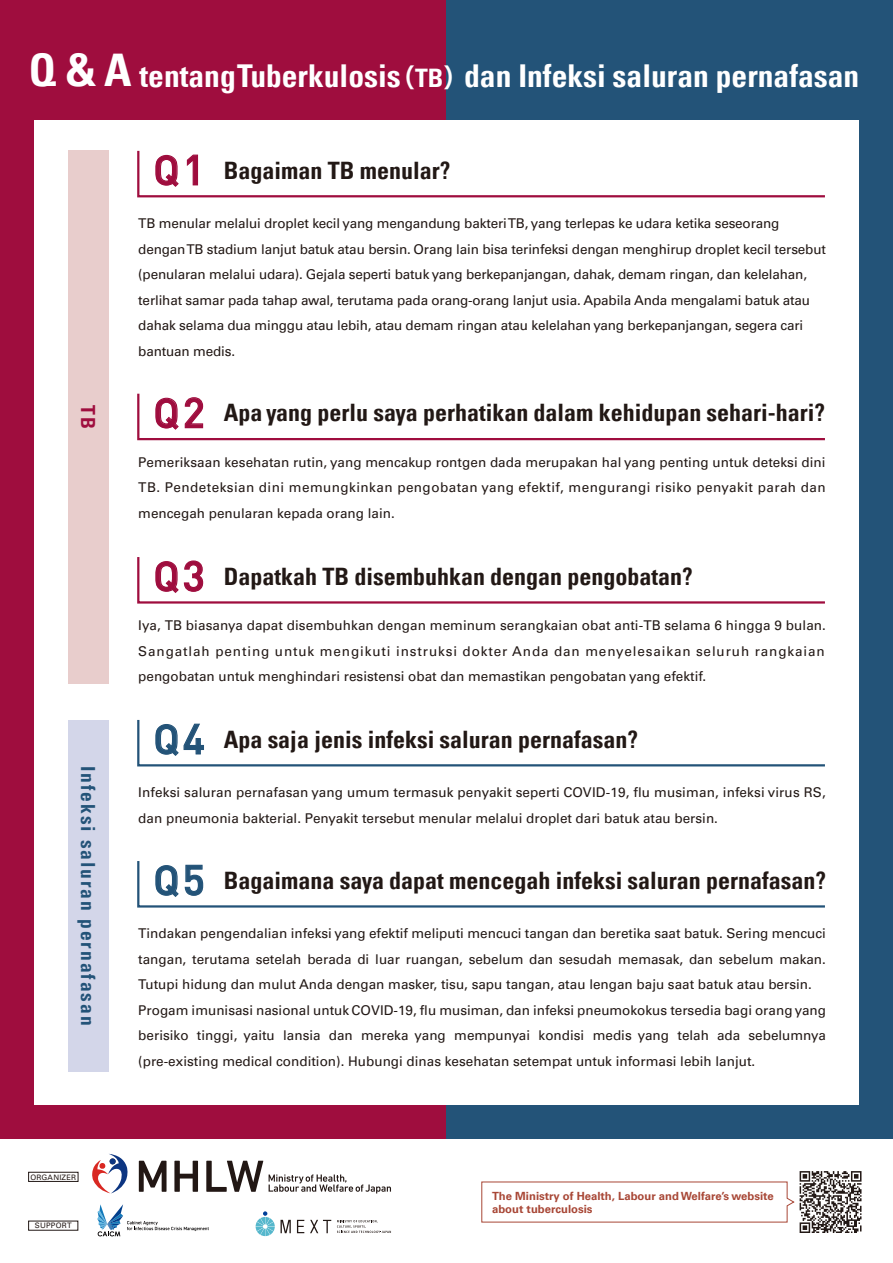
<style>
.page{position:relative;width:893px;height:1263px;background:#fff}
.page>*{position:absolute;margin:0;border:0;box-sizing:border-box;transform-origin:0 0}
.t1{font:700 condensed 31.5px "Univers";color:#fff}
.t2{font:700 condensed 24px "Univers";color:#221815}
.t3{font:700 condensed 19.5px "Univers";letter-spacing:.1em;color:#235378}
.t4{font:700 condensed 19.5px "Univers";color:#9f0d3e}
.t5{font:13.5px/25.5px "Univers";color:#221815}
.t6{font:700 11.25px/12.8px "Univers";color:#a84736}
.t7{font:7.5px "Univers";letter-spacing:.03em;color:#221815}
.s1{font-size:45px}
.s2{font-family:"Koburina Go Std W6";font-weight:400;font-stretch:normal;font-size:25.5px}
.s3{font-size:25.5px}
.s4{font-family:"DIN Pro";font-weight:500;font-stretch:normal;font-size:40.95px;color:#9f0d3e}
.s5{font-family:"DIN Pro";font-weight:500;font-stretch:normal;font-size:41.7px;color:#9f0d3e}
.s6{font-family:"DIN Pro";font-weight:500;font-stretch:normal;font-size:40.95px;color:#235378}
.s7{font-family:"DIN Pro";font-weight:500;font-stretch:normal;font-size:41.7px;color:#235378}
</style>
<div class="page">
<div style="left:0;top:0;width:893px;height:1138px;background:#9f0d3e"></div>
<div style="left:446px;top:0;width:447px;height:1138px;background:#235378"></div>
<div style="left:34px;top:120px;width:825px;height:984px;background:#fff"></div>
<svg style="left:137px;top:150px;width:688px;height:48px"></svg>
<svg style="left:137px;top:393px;width:688px;height:48px"></svg>
<svg style="left:137px;top:557px;width:688px;height:47px"></svg>
<svg style="left:137px;top:719px;width:688px;height:48px"></svg>
<svg style="left:137px;top:861px;width:688px;height:47px"></svg>
<div style="left:68px;top:151px;width:41px;height:532px;background:#e8cdcc"></div>
<div style="left:68px;top:720px;width:41px;height:351px;background:#d3d6e9"></div>
<svg style="left:481px;top:1171px;width:380px;height:62px"></svg>
<div style="left:28px;top:1172px;width:50px;height:9px;border:1px solid #221815"></div>
<svg style="left:281px;top:1220px;width:10px;height:13px"></svg>
<svg style="left:310px;top:1220px;width:21px;height:13px"></svg>
<svg style="left:297px;top:1220px;width:7px;height:13px"></svg>
<svg style="left:337px;top:1220px;width:54px;height:13px"></svg>
<svg style="left:256px;top:1211px;width:19px;height:25px"></svg>
<svg style="left:97px;top:1204px;width:112px;height:32px"></svg>
<svg style="left:92px;top:1154px;width:36px;height:39px"></svg>
<svg style="left:139px;top:1161px;width:28px;height:31px"></svg>
<svg style="left:174px;top:1161px;width:24px;height:31px"></svg>
<svg style="left:206px;top:1161px;width:57px;height:31px"></svg>
<svg style="left:269px;top:1174px;width:122px;height:19px"></svg>
<h1 class="t1" style="left:29px;top:57px;width:832px"><span class="s1">Q &amp; A</span> tentang Tuberkulosis<span class="s2">（</span><span class="s3">TB</span><span class="s2">）</span>dan Infeksi saluran pernafasan</h1>
<h3 class="t4" style="left:100px;top:405px;width:25px;rotate:90deg">TB</h3>
<h3 class="t3" style="left:100px;top:766px;width:261px;rotate:90deg">Infeksi saluran pernafasan</h3>
<p class="t7" style="left:30px;top:1172px;width:47px">ORGANIZER</p>
<p class="t7" style="left:35px;top:1221px;width:38px">SUPPORT</p>
<h2 class="t2" style="left:153px;top:155px;width:299px"><span class="s4">Q</span><span class="s5">1</span> Bagaiman TB menular?</h2>
<p class="t5" style="left:138px;top:211px;width:689px">TB menular melalui droplet kecil yang mengandung bakteri TB, yang terlepas ke udara ketika seseorang dengan TB stadium lanjut batuk atau bersin. Orang lain bisa terinfeksi dengan menghirup droplet kecil tersebut (penularan melalui udara). Gejala seperti batuk yang berkepanjangan, dahak, demam ringan, dan kelelahan, terlihat samar pada tahap awal, terutama pada orang-orang lanjut usia. Apabila Anda mengalami batuk atau dahak selama dua minggu atau lebih, atau demam ringan atau kelelahan yang berkepanjangan, segera cari bantuan medis.</p>
<h2 class="t2" style="left:153px;top:398px;width:673px"><span class="s4">Q</span><span class="s5">2</span> Apa yang perlu saya perhatikan dalam kehidupan sehari-hari?</h2>
<p class="t5" style="left:138px;top:449px;width:689px;text-align:justify">Pemeriksaan kesehatan rutin, yang mencakup rontgen dada merupakan hal yang penting untuk deteksi dini TB. Pendeteksian dini memungkinkan pengobatan yang efektif, mengurangi risiko penyakit parah dan mencegah penularan kepada orang lain.</p>
<h2 class="t2" style="left:153px;top:561px;width:541px"><span class="s4">Q</span><span class="s5">3</span> Dapatkah TB disembuhkan dengan pengobatan?</h2>
<p class="t5" style="left:138px;top:612px;width:689px;text-align:justify">Iya, TB biasanya dapat disembuhkan dengan meminum serangkaian obat anti-TB selama 6 hingga 9 bulan.<br>Sangatlah penting untuk mengikuti instruksi dokter Anda dan menyelesaikan seluruh rangkaian pengobatan untuk menghindari resistensi obat dan memastikan pengobatan yang efektif.</p>
<h2 class="t2" style="left:153px;top:724px;width:486px"><span class="s6">Q</span><span class="s7">4</span> Apa saja jenis infeksi saluran pernafasan?</h2>
<p class="t5" style="left:138px;top:780px;width:689px">Infeksi saluran pernafasan yang umum termasuk penyakit seperti COVID-19, flu musiman, infeksi virus RS, dan pneumonia bakterial. Penyakit tersebut menular melalui droplet dari batuk atau bersin.</p>
<h2 class="t2" style="left:153px;top:865px;width:674px"><span class="s6">Q</span><span class="s7">5</span> Bagaimana saya dapat mencegah infeksi saluran pernafasan?</h2>
<p class="t5" style="left:138px;top:921px;width:689px">Tindakan pengendalian infeksi yang efektif meliputi mencuci tangan dan beretika saat batuk. Sering mencuci tangan, terutama setelah berada di luar ruangan, sebelum dan sesudah memasak, dan sebelum makan.<br>Tutupi hidung dan mulut Anda dengan masker, tisu, sapu tangan, atau lengan baju saat batuk atau bersin.<br>Progam imunisasi nasional untuk COVID-19, flu musiman, dan infeksi pneumokokus tersedia bagi orang yang berisiko tinggi, yaitu lansia dan mereka yang mempunyai kondisi medis yang telah ada sebelumnya (pre-existing medical condition). Hubungi dinas kesehatan setempat untuk informasi lebih lanjut.</p>
<p class="t6" style="left:492px;top:1189px;width:283px">The Ministry of Health, Labour and Welfare’s website about tuberculosis</p>
</div>
